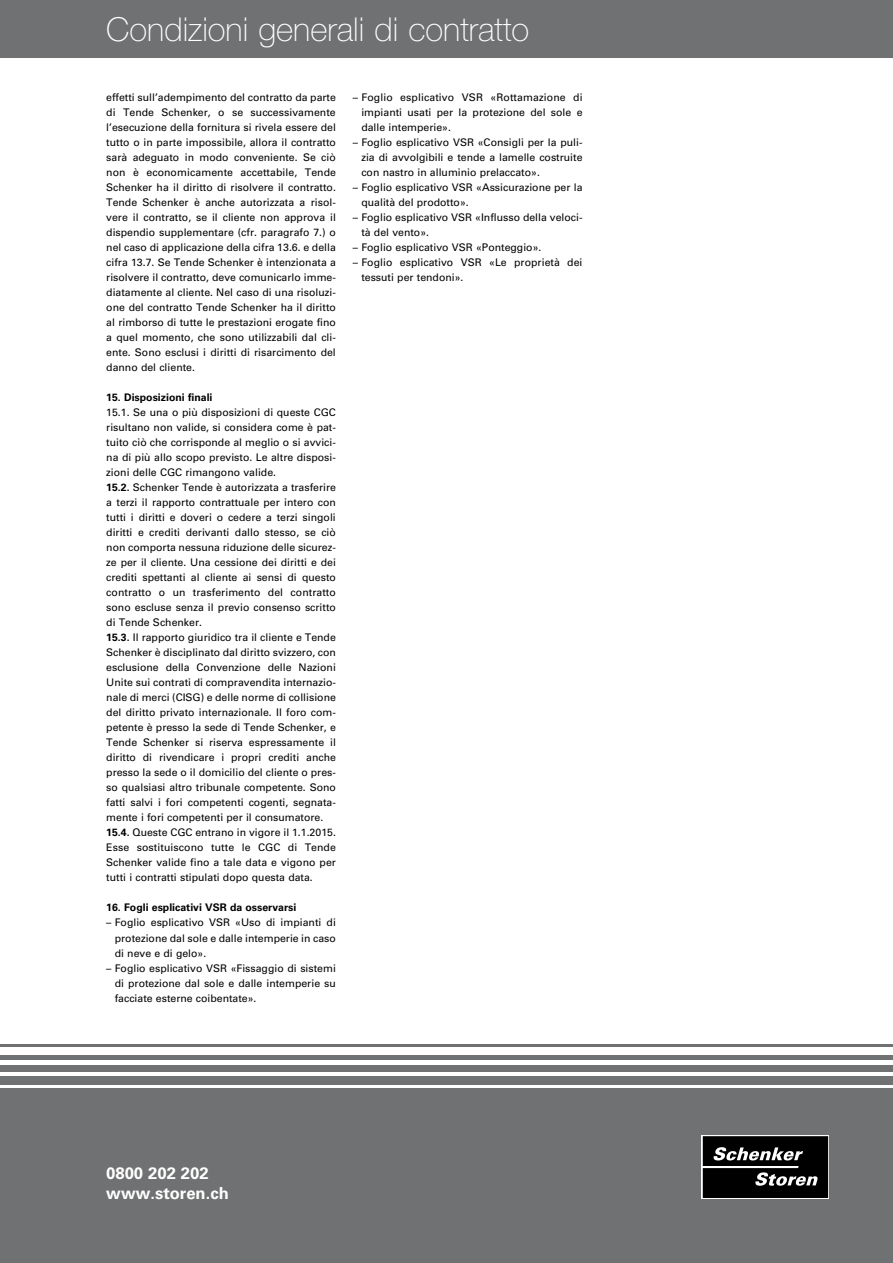
<style>
.page{position:relative;width:893px;height:1263px;background:#fff}
.page>*{position:absolute;margin:0;border:0;box-sizing:border-box;transform-origin:0 0}
.t1{font:100 33px "Helvetica Neue LT Std";color:#fff}
.t2{font:700 16.5px/20px "Univers LT Std";color:#fff}
.t3{font:10.5px/15px "Univers LT Std";color:#000;text-align:justify}
.t4{font:700 10.5px "Univers LT Std";color:#000}
.s1{font-weight:700}
</style>
<div class="page">
<div style="left:0;top:0;width:893px;height:57px;background:#707172"></div>
<div style="left:0;top:1088px;width:893px;height:175px;background:#707172"></div>
<div style="left:0;top:1076px;width:893px;height:9px;background:#707172"></div>
<div style="left:0;top:1066px;width:893px;height:6px;background:#707172"></div>
<hr style="left:0;top:1055px;width:893px;height:4px;background:#707172">
<hr style="left:0;top:1045px;width:893px;height:2px;background:#707172">
<svg style="left:702px;top:1135px;width:127px;height:64px"></svg>
<svg style="left:703px;top:1136px;width:125px;height:62px;background:#242424"></svg>
<h1 class="t1" style="left:106px;top:10px;width:425px">Condizioni generali di contratto</h1>
<p class="t3" style="left:106px;top:90px;width:231px">effetti sull’adempimento del contratto da parte di Tende Schenker, o se successivamente l’esecuzione della fornitura si rivela essere del tutto o in parte impossibile, allora il contratto sarà adeguato in modo conveniente. Se ciò non è economicamente accettabile, Tende Schenker ha il diritto di risolvere il contratto.<br>Tende Schenker è anche autorizzata a risol&shy;vere il contratto, se il cliente non approva il dispendio supplementare (cfr. paragrafo 7.) o nel caso di applicazione della cifra 13.6. e della cifra 13.7. Se Tende Schenker è intenzionata a risolvere il contratto, deve comunicarlo imme&shy;diatamente al cliente. Nel caso di una risoluzi&shy;one del contratto Tende Schenker ha il diritto al rimborso di tutte le prestazioni erogate fino a quel momento, che sono utilizzabili dal cli&shy;ente. Sono esclusi i diritti di risarcimento del danno del cliente.</p>
<p class="t4" style="left:106px;top:391px;width:108px">15. Disposizioni finali</p>
<p class="t3" style="left:106px;top:405px;width:231px;text-align:left">15.1. Se una o più disposizioni di queste CGC risultano non valide, si considera come è pat&shy;tuito ciò che corrisponde al meglio o si avvici&shy;na di più allo scopo previsto. Le altre disposi&shy;zioni delle CGC rimangono valide.<br><span class="s1">15.2.</span> Schenker Tende è autorizzata a trasferire a terzi il rapporto contrattuale per intero con tutti i diritti e doveri o cedere a terzi singoli diritti e crediti derivanti dallo stesso, se ciò non comporta nessuna riduzione delle sicurez&shy;ze per il cliente. Una cessione dei diritti e dei crediti spettanti al cliente ai sensi di questo contratto o un trasferimento del contratto sono escluse senza il previo consenso scritto di Tende Schenker.<br><span class="s1">15.3.</span> Il rapporto giuridico tra il cliente e Tende Schenker è disciplinato dal diritto svizzero, con esclusione della Convenzione delle Nazioni Unite sui contrati di compravendita internazio&shy;nale di merci (CISG) e delle norme di collisione del diritto privato internazionale. Il foro com&shy;petente è presso la sede di Tende Schenker, e Tende Schenker si riserva espressamente il diritto di rivendicare i propri crediti anche presso la sede o il domicilio del cliente o pres&shy;so qualsiasi altro tribunale competente. Sono fatti salvi i fori competenti cogenti, segnata&shy;mente i fori competenti per il consumatore.<br><span class="s1">15.4.</span> Queste CGC entrano in vigore il 1.1.2015.<br>Esse sostituiscono tutte le CGC di Tende Schenker valide fino a tale data e vigono per tutti i contratti stipulati dopo questa data.</p>
<p class="t4" style="left:106px;top:902px;width:191px">16. Fogli esplicativi VSR da osservarsi</p>
<p class="t3" style="left:115px;top:915px;width:223px;text-indent:-8px">– Foglio esplicativo VSR «Uso di impianti di protezione dal sole e dalle intemperie in caso di neve e di gelo».</p>
<p class="t3" style="left:115px;top:960px;width:223px;text-indent:-8px">– Foglio esplicativo VSR «Fissaggio di sistemi di protezione dal sole e dalle intemperie su facciate esterne coibentate».</p>
<p class="t3" style="left:361px;top:90px;width:223px;text-indent:-8px">– Foglio esplicativo VSR «Rottamazione di impianti usati per la protezione del sole e dalle intemperie».</p>
<p class="t3" style="left:361px;top:135px;width:223px;text-indent:-8px">– Foglio esplicativo VSR «Consigli per la puli&shy;zia di avvolgibili e tende a lamelle costruite con nastro in alluminio prelaccato».</p>
<p class="t3" style="left:361px;top:180px;width:223px;text-indent:-8px">– Foglio esplicativo VSR «Assicurazione per la qualità del prodotto».</p>
<p class="t3" style="left:361px;top:210px;width:223px;text-indent:-8px">– Foglio esplicativo VSR «Influsso della veloci&shy;tà del vento».</p>
<p class="t3" style="left:353px;top:240px;width:190px">– Foglio esplicativo VSR «Ponteggio».</p>
<p class="t3" style="left:361px;top:255px;width:223px;text-indent:-8px">– Foglio esplicativo VSR «Le proprietà dei tessuti per tendoni».</p>
<h2 class="t2" style="left:106px;top:1164px;width:124px">0800 202 202 www.storen.ch</h2>
</div>
